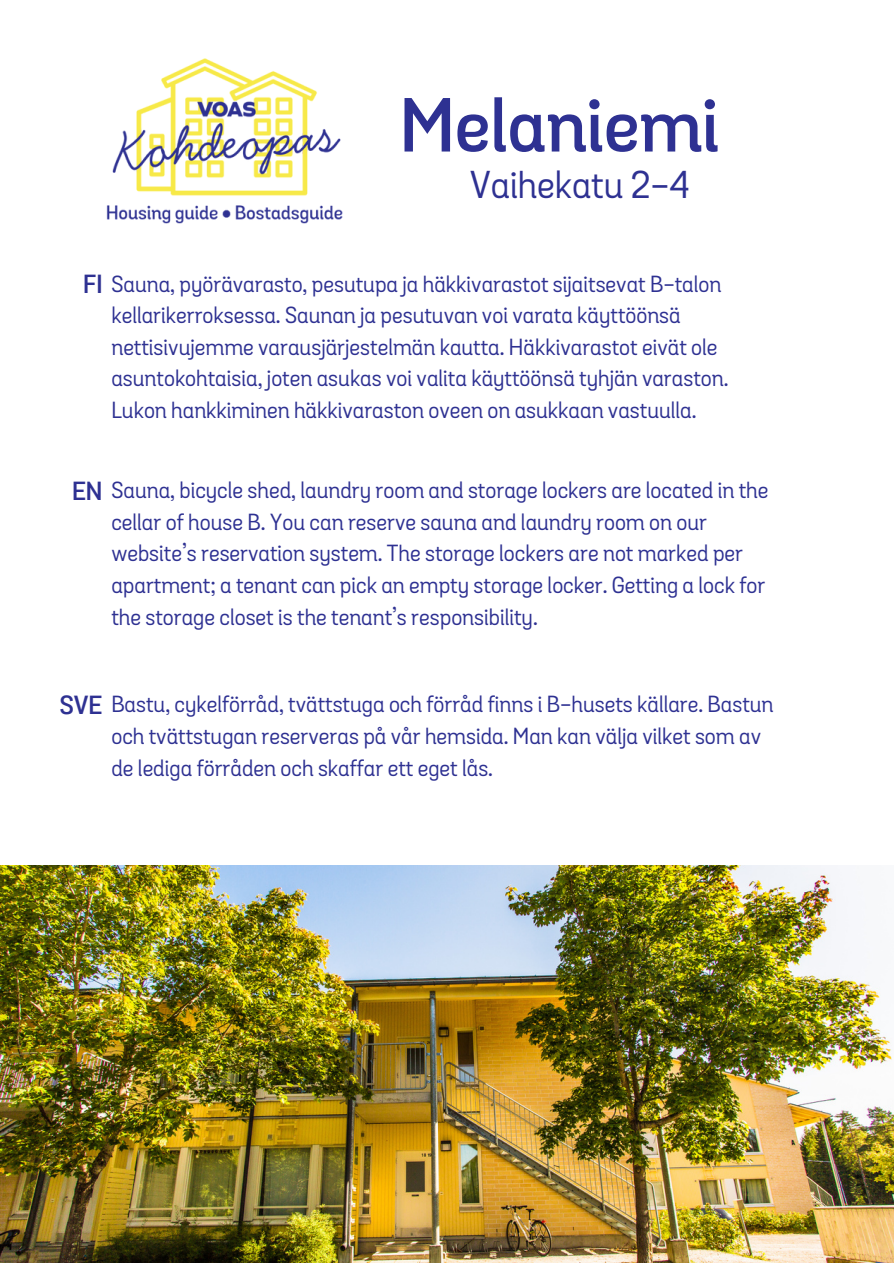
<style>
.page{position:relative;width:894px;height:1264px;background:#fff}
.page>*{position:absolute;margin:0;border:0;box-sizing:border-box;transform-origin:0 0}
.t1{font:73.8px "Grota Sans Alt Semi Bold 97337";color:#2e3192}
.t2{font:37.5px "Grota Sans Alt";color:#2e3192}
.t3{font:25.5px "Grota Sans Alt Semi Bold 97337";color:#2e3192}
.t4{font:22.5px/31.5px "Grota Sans Alt";color:#2e3192}
.s1{font-family:"Grota Sans Alt Semi Bold 97337";font-size:25.5px}
</style>
<div class="page">
<img style="left:0;top:865px;width:893px;height:397px">
<img style="left:106px;top:58px;width:237px;height:166px">
<h1 class="t1" style="left:399px;top:94px;width:321px">Melaniemi</h1>
<h2 class="t2" style="left:469px;top:170px;width:221px">Vaihekatu 2-4</h2>
<p class="t3" style="left:83px;top:273px;width:21px">FI</p>
<p class="t4" style="left:111px;top:270px;width:618px">Sauna, pyörävarasto, pesutupa ja häkkivarastot sijaitsevat B-talon kellarikerroksessa. Saunan ja pesutuvan voi varata käyttöönsä nettisivujemme varausjärjestelmän kautta. Häkkivarastot eivät ole asuntokohtaisia, joten asukas voi valita käyttöönsä tyhjän varaston.<br>Lukon hankkiminen häkkivaraston oveen on asukkaan vastuulla.</p>
<p class="t3" style="left:72px;top:480px;width:32px">EN</p>
<p class="t4" style="left:111px;top:477px;width:658px">Sauna, bicycle shed, laundry room and storage lockers are located in the cellar of house B. You can reserve sauna and laundry room on our website’s reservation system. The storage lockers are not marked per apartment; a tenant can pick an empty storage locker. Getting a lock for the storage closet is the tenant’s responsibility.</p>
<p class="t4" style="left:111px;top:691px;width:663px;text-indent:-52px"><span class="s1">SVE</span> Bastu, cykelförråd, tvättstuga och förråd finns i B-husets källare. Bastun och tvättstugan reserveras på vår hemsida. Man kan välja vilket som av de lediga förråden och skaffar ett eget lås.</p>
</div>
